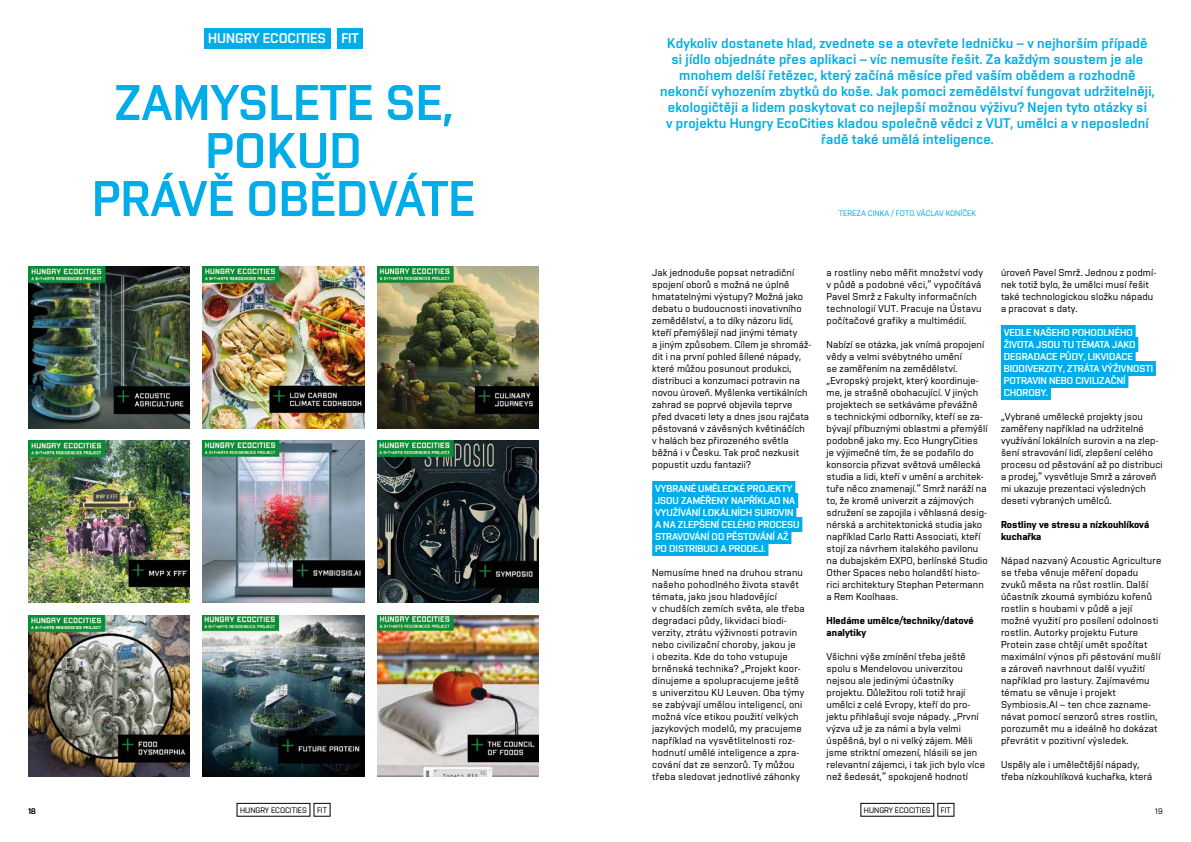
<style>
.page{position:relative;width:1191px;height:842px;background:#fff}
.page>*{position:absolute;margin:0;border:0;box-sizing:border-box;transform-origin:0 0}
.t1{font:50px/48px "Vafle VUT";letter-spacing:.01em;color:#00ade9;text-align:center}
.t2{font:14px/16px "Vafle VUT";letter-spacing:.01em;color:#00ade9;text-align:center}
.t3{font:14px "Vafle VUT";color:#fff}
.t4{font:10px/12px "Vafle Light VUT";letter-spacing:.01em;color:#000}
.t5{font:10px/12px "Vafle VUT";color:#fff}
.t6{font:700 10px/12px "Vafle VUT";letter-spacing:.01em;color:#000}
.t7{font:8px "Vafle Light VUT";color:#000}
.t8{font:8px "Vafle Light VUT";letter-spacing:.01em;color:#00ade9}
</style>
<div class="page">
<svg style="left:236px;top:803px;width:94px;height:14px"></svg>
<svg style="left:860px;top:803px;width:94px;height:14px"></svg>
<div style="left:204px;top:28px;width:126px;height:21px;background:#00ade9"></div>
<div style="left:337px;top:28px;width:26px;height:21px;background:#00ade9"></div>
<img style="left:28px;top:266px;width:162px;height:162px">
<img style="left:28px;top:441px;width:162px;height:161px">
<img style="left:28px;top:615px;width:162px;height:162px">
<img style="left:203px;top:266px;width:161px;height:162px">
<img style="left:377px;top:441px;width:162px;height:161px">
<img style="left:377px;top:615px;width:162px;height:162px">
<img style="left:377px;top:266px;width:162px;height:162px">
<img style="left:203px;top:441px;width:161px;height:161px">
<img style="left:203px;top:615px;width:161px;height:162px">
<div style="left:652px;top:481px;width:143px;height:15px;background:#00ade9"></div>
<div style="left:652px;top:493px;width:146px;height:15px;background:#00ade9"></div>
<div style="left:652px;top:505px;width:144px;height:15px;background:#00ade9"></div>
<div style="left:652px;top:517px;width:150px;height:15px;background:#00ade9"></div>
<div style="left:652px;top:529px;width:139px;height:15px;background:#00ade9"></div>
<div style="left:652px;top:541px;width:116px;height:15px;background:#00ade9"></div>
<div style="left:1001px;top:325px;width:134px;height:15px;background:#00ade9"></div>
<div style="left:1001px;top:337px;width:137px;height:15px;background:#00ade9"></div>
<div style="left:1001px;top:349px;width:134px;height:15px;background:#00ade9"></div>
<div style="left:1001px;top:361px;width:154px;height:15px;background:#00ade9"></div>
<div style="left:1001px;top:373px;width:127px;height:15px;background:#00ade9"></div>
<div style="left:1001px;top:385px;width:50px;height:15px;background:#00ade9"></div>
<p class="t7" style="left:28px;top:806px;width:9px">18</p>
<h2 class="t3" style="left:208px;top:30px;width:152px">HUNGRY ECOCITIES FIT</h2>
<h1 class="t1" style="left:92px;top:78px;width:384px">ZAMYSLETE SE,<br>POKUD<br>PRÁVĚ OBĚDVÁTE</h1>
<p class="t2" style="left:660px;top:35px;width:496px">Kdykoliv dostanete hlad, zvednete se a otevřete ledničku – v nejhorším případě si jídlo objednáte přes aplikaci – víc nemusíte řešit. Za každým soustem je ale mnohem delší řetězec, který začíná měsíce před vaším obědem a rozhodně nekončí vyhozením zbytků do koše. Jak pomoci zemědělství fungovat udržitelněji, ekologičtěji a lidem poskytovat co nejlepší možnou výživu? Nejen tyto otázky si<br>v projektu Hungry EcoCities kladou společně vědci z VUT, umělci a v neposlední řadě také umělá inteligence.</p>
<p class="t8" style="left:838px;top:209px;width:139px">TEREZA CINKA / FOTO VÁCLAV KONÍČEK</p>
<p class="t4" style="left:652px;top:266px;width:161px">Jak jednoduše popsat netradiční spojení oborů s možná ne úplně hmatatelnými výstupy? Možná jako debatu o budoucnosti inovativního zemědělství, a to díky názoru lidí, kteří přemýšlejí nad jinými tématy<br>a jiným způsobem. Cílem je shromáž&shy;dit i na první pohled šílené nápady, které můžou posunout produkci, distribuci a konzumaci potravin na novou úroveň. Myšlenka vertikálních zahrad se poprvé objevila teprve před dvaceti lety a dnes jsou rajčata pěstovaná v závěsných květináčích v halách bez přirozeného světla běžná i v Česku. Tak proč nezkusit popustit uzdu fantazii?</p>
<p class="t5" style="left:655px;top:482px;width:146px">VYBRANÉ UMĚLECKÉ PROJEKTY<br>JSOU ZAMĚŘENY NAPŘÍKLAD NA<br>VYUŽÍVÁNÍ LOKÁLNÍCH SUROVIN<br>A NA ZLEPŠENÍ CELÉHO PROCESU<br>STRAVOVÁNÍ OD PĚSTOVÁNÍ AŽ<br>PO DISTRIBUCI A PRODEJ.</p>
<p class="t4" style="left:652px;top:566px;width:154px">Nemusíme hned na druhou stranu našeho pohodlného života stavět témata, jako jsou hladovějící<br>v chudších zemích světa, ale třeba degradaci půdy, likvidaci biodi&shy;verzity, ztrátu výživnosti potravin nebo civilizační choroby, jakou je<br>i obezita. Kde do toho vstupuje brněnská technika? „Projekt koor&shy;dinujeme a spolupracujeme ještě s univerzitou KU Leuven. Oba týmy se zabývají umělou inteligencí, oni možná více etikou použití velkých jazykových modelů, my pracujeme například na vysvětlitelnosti roz&shy;hodnutí umělé inteligence a zpra&shy;cování dat ze senzorů. Ty můžou třeba sledovat jednotlivé záhonky</p>
<p class="t4" style="left:826px;top:266px;width:158px">a rostliny nebo měřit množství vody v půdě a podobné věci,“ vypočítává Pavel Smrž z Fakulty informačních technologií VUT. Pracuje na Ústavu počítačové grafiky a multimédií.</p>
<p class="t4" style="left:826px;top:338px;width:163px">Nabízí se otázka, jak vnímá propojení vědy a velmi svébytného umění<br>se zaměřením na zemědělství. „Evropský projekt, který koordinuje&shy;me, je strašně obohacující. V jiných projektech se setkáváme převážně<br>s technickými odborníky, kteří se za&shy;bývají příbuznými oblastmi a přemýšlí podobně jako my. Eco HungryCities je výjimečné tím, že se podařilo do konsorcia přizvat světová umělecká studia a lidi, kteří v umění a architek&shy;tuře něco znamenají.“ Smrž naráží na to, že kromě univerzit a zájmových sdružení se zapojila i věhlasná desig&shy;nérská a architektonická studia jako například Carlo Ratti Associati, kteří stojí za návrhem italského pavilonu na dubajském EXPO, berlínské Studio Other Spaces nebo holandští histo&shy;rici architektury Stephan Petermann a Rem Koolhaas.</p>
<p class="t6" style="left:826px;top:614px;width:149px">Hledáme umělce/techniky/datové analytiky</p>
<p class="t4" style="left:826px;top:650px;width:160px">Všichni výše zmínění třeba ještě spolu s Mendelovou univerzitou nejsou ale jedinými účastníky projektu. Důležitou roli totiž hrají umělci z celé Evropy, kteří do pro&shy;jektu přihlašují svoje nápady. „První výzva už je za námi a byla velmi úspěšná, byl o ni velký zájem. Měli jsme striktní omezení, hlásili se jen relevantní zájemci, i tak jich bylo více než šedesát,“ spokojeně hodnotí</p>
<p class="t4" style="left:1001px;top:266px;width:157px">úroveň Pavel Smrž. Jednou z podmí&shy;nek totiž bylo, že umělci musí řešit také technologickou složku nápadu a pracovat s daty.</p>
<p class="t5" style="left:1003px;top:326px;width:151px">VEDLE NAŠEHO POHODLNÉHO<br>ŽIVOTA JSOU TU TÉMATA JAKO<br>DEGRADACE PŮDY, LIKVIDACE<br>BIODIVERZITY, ZTRÁTA VÝŽIVNOSTI<br>POTRAVIN NEBO CIVILIZAČNÍ<br>CHOROBY.</p>
<p class="t4" style="left:1001px;top:410px;width:163px">„Vybrané umělecké projekty jsou zaměřeny například na udržitelné využívání lokálních surovin a na zlep&shy;šení stravování lidí, zlepšení celého procesu od pěstování až po distribuci a prodej,“ vysvětluje Smrž a zároveň mi ukazuje prezentaci výsledných deseti vybraných umělců.</p>
<p class="t6" style="left:1001px;top:518px;width:150px">Rostliny ve stresu a nízkouhlíková kuchařka</p>
<p class="t4" style="left:1001px;top:554px;width:162px">Nápad nazvaný Acoustic Agriculture se třeba věnuje měření dopadu zvuků města na růst rostlin. Další účastník zkoumá symbiózu kořenů rostlin s houbami v půdě a její možné využití pro posílení odolnosti rostlin. Autorky projektu Future Protein zase chtějí umět spočítat maximální výnos při pěstování mušlí a zároveň navrhnout další využití například pro lastury. Zajímavému tématu se věnuje i projekt Symbiosis.AI – ten chce zazname&shy;návat pomocí senzorů stres rostlin, porozumět mu a ideálně ho dokázat převrátit v pozitivní výsledek.</p>
<p class="t4" style="left:1001px;top:758px;width:153px">Uspěly ale i umělečtější nápady, třeba nízkouhlíková kuchařka, která</p>
<p class="t7" style="left:240px;top:805px;width:68px">HUNGRY ECOCITIES</p>
<p class="t7" style="left:1155px;top:806px;width:9px">19</p>
<p class="t7" style="left:317px;top:805px;width:11px">FIT</p>
<p class="t7" style="left:864px;top:805px;width:68px">HUNGRY ECOCITIES</p>
<p class="t7" style="left:941px;top:805px;width:11px">FIT</p>
</div>
